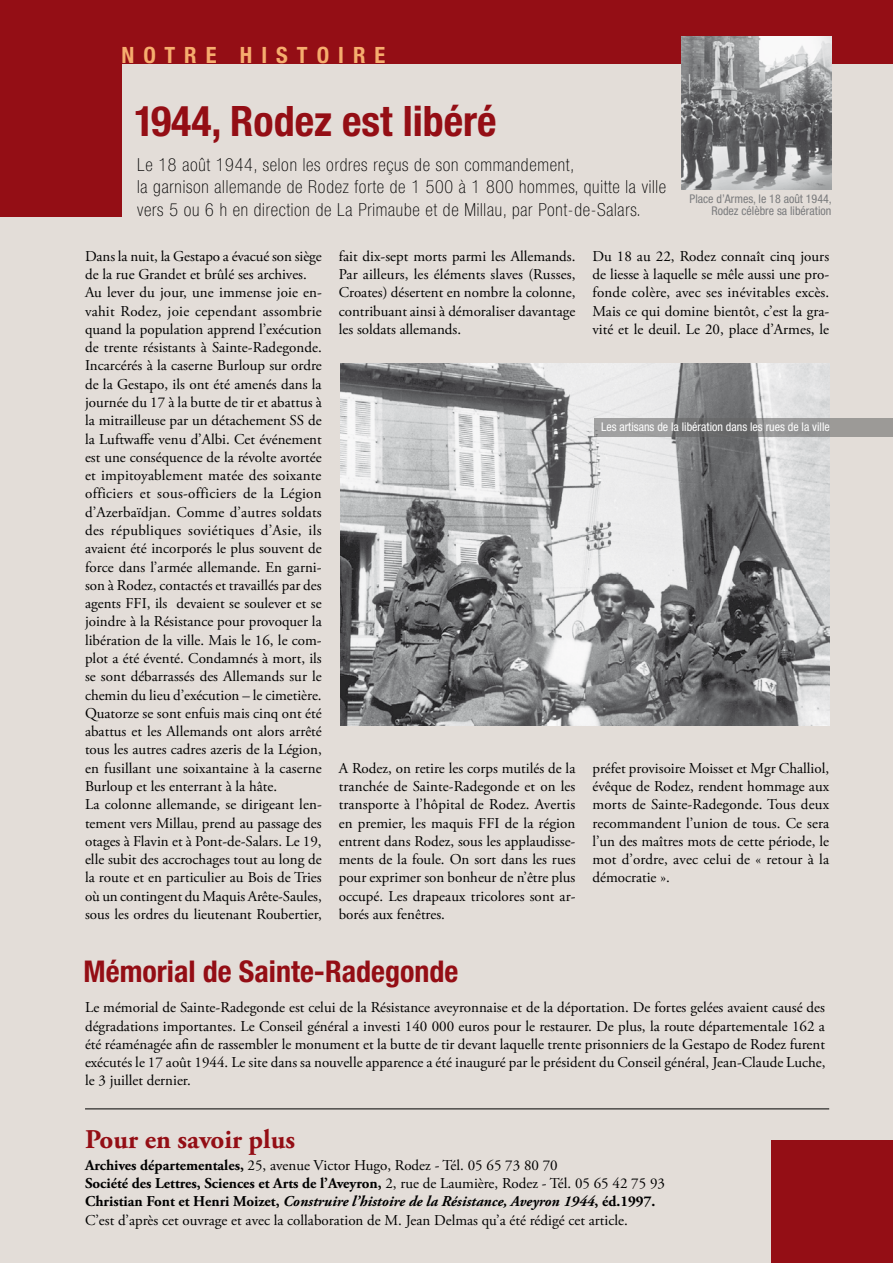
<style>
.page{position:relative;width:893px;height:1263px;background:#e3ddd8}
.page>*{position:absolute;margin:0;border:0;box-sizing:border-box;transform-origin:0 0}
.t1{font:700 condensed 42px "Helvetica Neue";color:#940e15}
.t2{font:700 condensed 30px "Helvetica Neue";color:#940e15}
.t3{font:700 27px "Adobe Garamond Pro";color:#940e15}
.t4{font:700 condensed 22.5px "Helvetica Neue";letter-spacing:.4em;color:#f6ad6e}
.t5{font:100 condensed 18px/22.5px "Helvetica Neue";letter-spacing:.04em;color:#000}
.t6{font:15px/18.3px "Adobe Garamond Pro";color:#000;text-align:justify}
.t7{font:condensed 12px/12px "Helvetica Neue";color:#7b7c7e;text-align:right}
.t8{font:condensed 12px "Helvetica Neue";color:#fff}
.s1{font-weight:700}
.s2{font-weight:700;font-style:italic}
</style>
<div class="page">
<div style="left:0;top:0;width:893px;height:64px;background:#940e15"></div>
<hr style="left:85px;top:1108px;width:744px;height:1px;background:#000">
<div style="left:0;top:0;width:122px;height:216px;background:#940e15"></div>
<div style="left:771px;top:1140px;width:122px;height:123px;background:#940e15"></div>
<img style="left:340px;top:364px;width:489px;height:362px">
<img style="left:681px;top:37px;width:150px;height:152px">
<svg style="left:594px;top:418px;width:299px;height:19px;background:#8d8d8c"></svg>
<h3 class="t4" style="left:122px;top:41px;width:265px">NOTRE HISTOIRE</h3>
<h1 class="t1" style="left:134px;top:95px;width:364px">1944, Rodez est libéré</h1>
<p class="t5" style="left:137px;top:153px;width:531px">Le 18 août 1944, selon les ordres reçus de son commandement,<br>la garnison allemande de Rodez forte de 1 500 à 1 800 hommes, quitte la ville vers 5 ou 6 h en direction de La Primaube et de Millau, par Pont-de-Salars.</p>
<p class="t7" style="left:690px;top:193px;width:144px">Place d’Armes, le 18 août 1944,<br>Rodez célèbre sa libération</p>
<p class="t6" style="left:85px;top:247px;width:238px;text-align:left">Dans la nuit, la Gestapo a évacué son siège de la rue Grandet et brûlé ses archives.<br>Au lever du jour, une immense joie en&shy;vahit Rodez, joie cependant assombrie quand la population apprend l’exécution de trente résistants à Sainte-Radegonde.<br>Incarcérés à la caserne Burloup sur ordre de la Gestapo, ils ont été amenés dans la journée du 17 à la butte de tir et abattus à la mitrailleuse par un détachement SS de la Luftwaffe venu d’Albi. Cet événement est une conséquence de la révolte avortée et impitoyablement matée des soixante officiers et sous-officiers de la Légion d’Azerbaïdjan. Comme d’autres soldats des républiques soviétiques d’Asie, ils avaient été incorporés le plus souvent de force dans l’armée allemande. En garni&shy;son à Rodez, contactés et travaillés par des agents FFI, ils devaient se soulever et se joindre à la Résistance pour provoquer la libération de la ville. Mais le 16, le com&shy;plot a été éventé. Condamnés à mort, ils se sont débarrassés des Allemands sur le chemin du lieu d’exécution – le cimetière.<br>Quatorze se sont enfuis mais cinq ont été abattus et les Allemands ont alors arrêté tous les autres cadres azeris de la Légion, en fusillant une soixantaine à la caserne Burloup et les enterrant à la hâte.<br>La colonne allemande, se dirigeant len&shy;tement vers Millau, prend au passage des otages à Flavin et à Pont-de-Salars. Le 19, elle subit des accrochages tout au long de la route et en particulier au Bois de Tries où un contingent du Maquis Arête-Saules, sous les ordres du lieutenant Roubertier,</p>
<p class="t6" style="left:339px;top:247px;width:238px">fait dix-sept morts parmi les Allemands.<br>Par ailleurs, les éléments slaves (Russes, Croates) désertent en nombre la colonne, contribuant ainsi à démoraliser davantage les soldats allemands.</p>
<p class="t6" style="left:339px;top:759px;width:238px">A Rodez, on retire les corps mutilés de la tranchée de Sainte-Radegonde et on les transporte à l’hôpital de Rodez. Avertis en premier, les maquis FFI de la région entrent dans Rodez, sous les applaudisse&shy;ments de la foule. On sort dans les rues pour exprimer son bonheur de n’être plus occupé. Les drapeaux tricolores sont ar&shy;borés aux fenêtres.</p>
<p class="t6" style="left:592px;top:247px;width:238px">Du 18 au 22, Rodez connaît cinq jours de liesse à laquelle se mêle aussi une pro&shy;fonde colère, avec ses inévitables excès.<br>Mais ce qui domine bientôt, c’est la gra&shy;vité et le deuil. Le 20, place d’Armes, le</p>
<p class="t8" style="left:601px;top:420px;width:230px">Les artisans de la libération dans les rues de la ville</p>
<p class="t6" style="left:592px;top:759px;width:238px">préfet provisoire Moisset et Mgr Challiol, évêque de Rodez, rendent hommage aux morts de Sainte-Radegonde. Tous deux recommandent l’union de tous. Ce sera l’un des maîtres mots de cette période, le mot d’ordre, avec celui de « retour à la démocratie ».</p>
<h2 class="t2" style="left:84px;top:953px;width:376px">Mémorial de Sainte-Radegonde</h2>
<p class="t6" style="left:85px;top:999px;width:742px">Le mémorial de Sainte-Radegonde est celui de la Résistance aveyronnaise et de la déportation. De fortes gelées avaient causé des dégradations importantes. Le Conseil général a investi 140 000 euros pour le restaurer. De plus, la route départementale 162 a été réaménagée afin de rassembler le monument et la butte de tir devant laquelle trente prisonniers de la Gestapo de Rodez furent exécutés le 17 août 1944. Le site dans sa nouvelle apparence a été inauguré par le président du Conseil général, Jean-Claude Luche, le 3 juillet dernier.</p>
<h3 class="t3" style="left:85px;top:1124px;width:212px">Pour en savoir plus</h3>
<p class="t6" style="left:85px;top:1156px;width:581px;text-align:left"><span class="s1">Archives départementales,</span> 25, avenue Victor Hugo, Rodez - Tél. 05 65 73 80 70<br><span class="s1">Société des Lettres, Sciences et Arts de l’Aveyron,</span> 2, rue de Laumière, Rodez - Tél. 05 65 42 75 93<br><span class="s1">Christian Font et Henri Moizet,</span> <span class="s2">Construire l’histoire de la Résistance, Aveyron 1944</span><span class="s1">, éd.1997.<br></span>C’est d’après cet ouvrage et avec la collaboration de M. Jean Delmas qu’a été rédigé cet article.</p>
</div>
